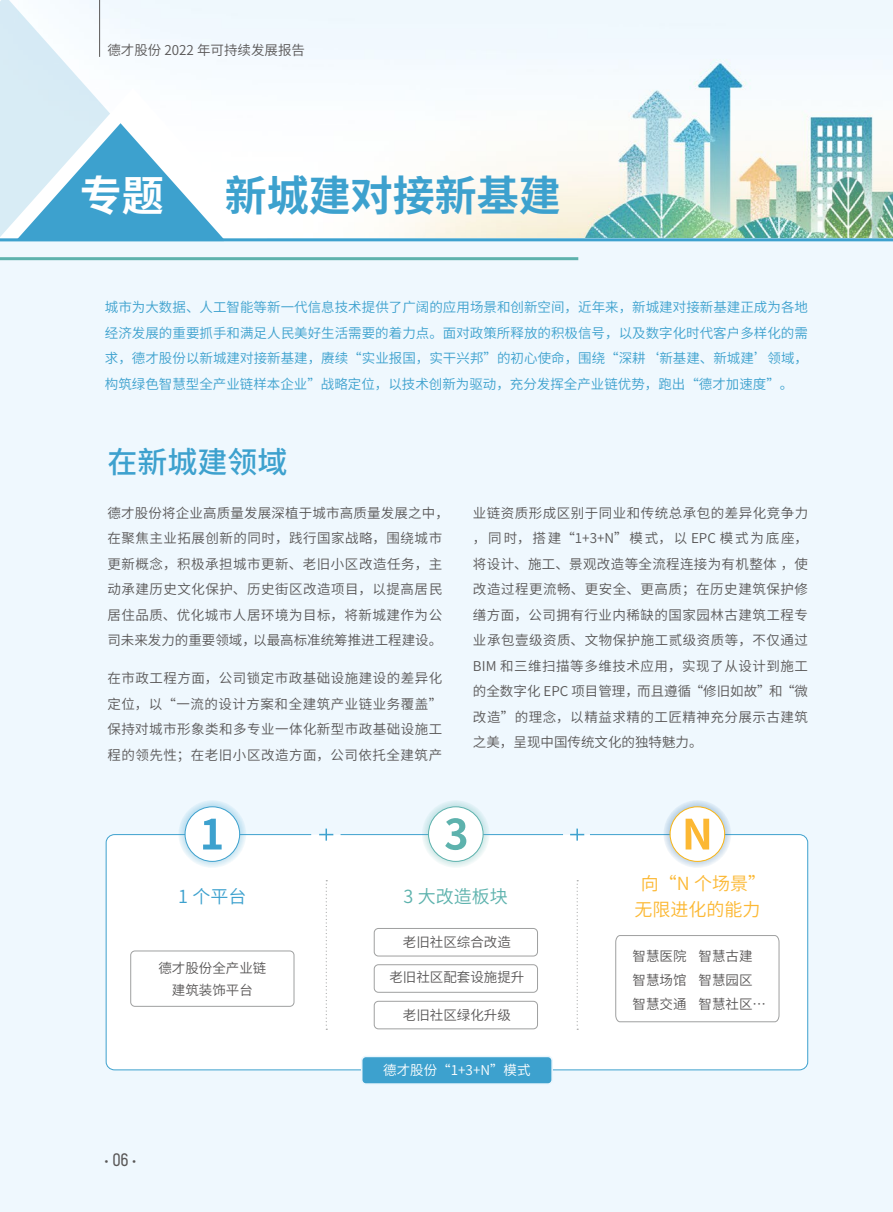
<style>
.page{position:relative;width:893px;height:1212px;background:#fff}
.page>*{position:absolute;margin:0;border:0;box-sizing:border-box;transform-origin:0 0}
.t1{font:700 42px "Source Han Sans CN";color:#3da1ce}
.t2{font:700 42px "Source Han Sans CN";color:#fff}
.t3{font:500 30px "Source Han Sans CN";color:#3da1ce}
.t4{font:18px/25.5px "Source Han Sans CN";color:#fcb833;text-align:center}
.t5{font:18px "Source Han Sans CN";color:#5db2ad}
.t6{font:18px "Source Han Sans CN";color:#3da1ce}
.t7{font:600 18px "Akrobat";color:#595757}
.t8{font:13.5px/25.5px "Source Han Sans CN";letter-spacing:.035em;color:#595757;text-align:justify}
.t9{font:13.5px/25.5px "Source Han Sans CN";color:#3da1ce;text-align:justify}
.t10{font:13.5px/24px "Source Han Sans CN";color:#595757;text-align:center}
.t11{font:13.5px "Source Han Sans CN";color:#fff}
</style>
<div class="page">
<img style="left:224px;top:0;width:669px;height:238px">
<div style="left:0;top:238px;width:893px;height:974px;background:#eff8fe"></div>
<svg style="left:0;top:0;width:224px;height:242px;fill:#f4fafe"></svg>
<svg style="left:0;top:88px;width:268px;height:150px"></svg>
<hr style="left:0;top:238px;width:893px;height:3px;background:#3da1ce">
<hr style="left:0;top:257px;width:578px;height:3px;background:#5db2ad">
<div style="left:106px;top:834px;width:702px;height:236px;background:#fff;border:1px solid #3da1ce;border-radius:8px"></div>
<hr style="left:341px;top:834px;width:222px;height:1px;background:#3da1ce">
<svg style="left:319px;top:828px;width:14px;height:13px"></svg>
<svg style="left:570px;top:828px;width:14px;height:13px"></svg>
<svg style="left:178px;top:800px;width:68px;height:68px"></svg>
<div style="left:185px;top:807px;width:55px;height:54px;background:#fff;border-radius:50%"></div>
<div style="left:185px;top:806px;width:55px;height:56px;border:1px solid #3da1ce;border-radius:50%"></div>
<svg style="left:203px;top:819px;width:19px;height:30px"></svg>
<svg style="left:663px;top:800px;width:68px;height:68px"></svg>
<div style="left:670px;top:807px;width:55px;height:54px;background:#fff;border-radius:50%"></div>
<div style="left:670px;top:806px;width:55px;height:56px;border:1px solid #fab514;border-radius:50%"></div>
<svg style="left:686px;top:819px;width:23px;height:30px"></svg>
<div style="left:362px;top:1056px;width:190px;height:28px;background:#3da1ce;border-radius:4px"></div>
<div style="left:361px;top:1056px;width:192px;height:29px;border:2px solid #eaf6fd;border-radius:4px"></div>
<svg style="left:326px;top:880px;width:1px;height:150px"></svg>
<svg style="left:577px;top:880px;width:1px;height:150px"></svg>
<div style="left:130px;top:950px;width:164px;height:57px;border:1px solid #9fa0a0;border-radius:4px"></div>
<svg style="left:422px;top:800px;width:68px;height:68px"></svg>
<div style="left:428px;top:807px;width:55px;height:54px;background:#fff;border-radius:50%"></div>
<div style="left:428px;top:806px;width:55px;height:56px;border:1px solid #5db2ad;border-radius:50%"></div>
<svg style="left:445px;top:818px;width:21px;height:32px"></svg>
<div style="left:374px;top:928px;width:164px;height:28px;border:1px solid #9fa0a0;border-radius:4px"></div>
<div style="left:374px;top:964px;width:164px;height:29px;border:1px solid #9fa0a0;border-radius:4px"></div>
<div style="left:374px;top:1001px;width:164px;height:28px;border:1px solid #9fa0a0;border-radius:4px"></div>
<svg style="left:615px;top:935px;width:165px;height:87px"></svg>
<hr style="left:99px;top:0;width:1px;height:57px;background:#595757">
<p class="t10" style="left:107px;top:39px;width:199px">德才股份 2022 年可持续发展报告</p>
<h1 class="t2" style="left:80px;top:172px;width:85px">专题</h1>
<h1 class="t1" style="left:225px;top:172px;width:337px">新城建对接新基建</h1>
<p class="t9" style="left:105px;top:295px;width:705px">城市为大数据、人工智能等新一代信息技术提供了广阔的应用场景和创新空间，近年来，新城建对接新基建正成为各地经济发展的重要抓手和满足人民美好生活需要的着力点。面对政策所释放的积极信号，以及数字化时代客户多样化的需求，德才股份以新城建对接新基建，赓续“实业报国，实干兴邦”的初心使命，围绕“深耕‘新基建、新城建’领域，构筑绿色智慧型全产业链样本企业”战略定位，以技术创新为驱动，充分发挥全产业链优势，跑出“德才加速度”。</p>
<h2 class="t3" style="left:107px;top:445px;width:181px">在新城建领域</h2>
<p class="t8" style="left:107px;top:500px;width:343px;text-align:left">德才股份将企业高质量发展深植于城市高质量发展之中，在聚焦主业拓展创新的同时，践行国家战略，围绕城市更新概念，积极承担城市更新、老旧小区改造任务，主动承建历史文化保护、历史街区改造项目，以提高居民居住品质、优化城市人居环境为目标，将新城建作为公司未来发力的重要领域，以最高标准统筹推进工程建设。</p>
<p class="t8" style="left:107px;top:666px;width:336px">在市政工程方面，公司锁定市政基础设施建设的差异化定位，以“一流的设计方案和全建筑产业链业务覆盖”保持对城市形象类和多专业一体化新型市政基础设施工程的领先性；在老旧小区改造方面，公司依托全建筑产</p>
<p class="t8" style="left:473px;top:500px;width:337px">业链资质形成区别于同业和传统总承包的差异化竞争力，同时，搭建“1+3+N”模式，以 EPC 模式为底座，将设计、施工、景观改造等全流程连接为有机整体 ，使改造过程更流畅、更安全、更高质；在历史建筑保护修缮方面，公司拥有行业内稀缺的国家园林古建筑工程专业承包壹级资质、文物保护施工贰级资质等，不仅通过BIM 和三维扫描等多维技术应用，实现了从设计到施工的全数字化 EPC 项目管理，而且遵循“修旧如故”和“微改造”的理念，以精益求精的工匠精神充分展示古建筑之美，呈现中国传统文化的独特魅力。</p>
<h3 class="t6" style="left:178px;top:886px;width:70px">1 个平台</h3>
<p class="t10" style="left:158px;top:957px;width:109px;line-height:22.5px">德才股份全产业链建筑装饰平台</p>
<h3 class="t7" style="left:105px;top:1149px;width:33px">• 06 •</h3>
<h3 class="t5" style="left:404px;top:886px;width:106px">3 大改造板块</h3>
<p class="t10" style="left:403px;top:931px;width:109px">老旧社区综合改造</p>
<p class="t10" style="left:389px;top:966px;width:136px">老旧社区配套设施提升</p>
<p class="t10" style="left:403px;top:1003px;width:109px">老旧社区绿化升级</p>
<p class="t11" style="left:383px;top:1063px;width:149px">德才股份“1+3+N”模式</p>
<h3 class="t4" style="left:634px;top:871px;width:133px">向“N 个场景”无限进化的能力</h3>
<p class="t10" style="left:632px;top:944px;width:135px;text-align:left">智慧医院 智慧古建智慧场馆 智慧园区智慧交通 智慧社区…</p>
</div>
